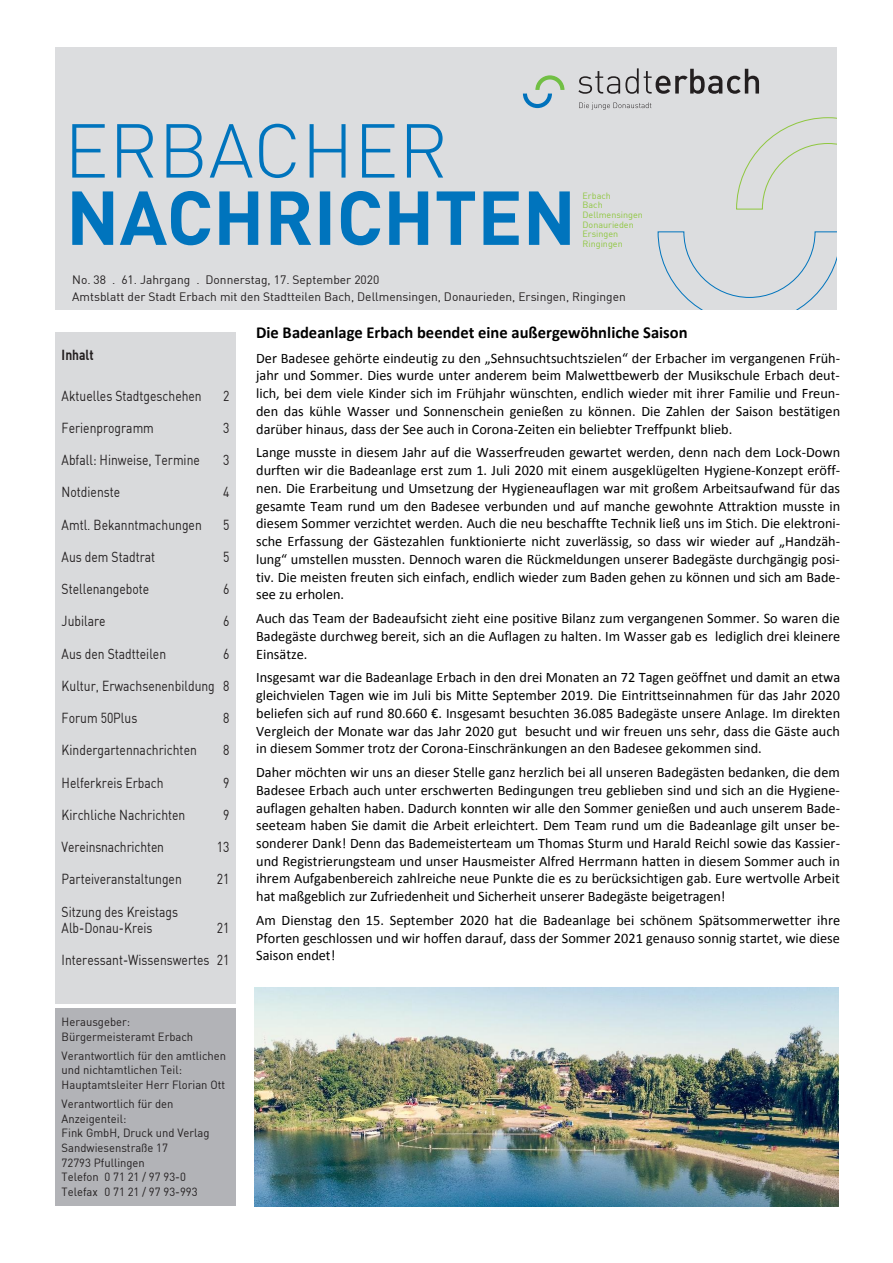
<style>
.page{position:relative;width:893px;height:1263px;background:#fff}
.page>*{position:absolute;margin:0;border:0;box-sizing:border-box;transform-origin:0 0}
.t1{font:700 16.8px "Calibri";color:#000}
.t2{font:14.55px/17.7px "Calibri";color:#000;text-align:justify}
.t3{font:14.25px/16.2px "DIN";color:#231f20;scale:.85 1}
.t4{font:700 14.25px "DIN";color:#231f20;scale:.85 1}
.t5{font:12px/16.6px "DIN";color:#231f20}
.t6{font:11.7px/14.7px "DIN";color:#231f20;scale:.96 1}
.t7{font:8.85px/9.6px "DIN";color:#8fc73f}
</style>
<div class="page">
<div style="left:55px;top:47px;width:783px;height:263px;background:#dcdddf"></div>
<svg style="left:523px;top:75px;width:41px;height:33px"></svg>
<svg style="left:579px;top:103px;width:72px;height:7px"></svg>
<svg style="left:578px;top:68px;width:181px;height:26px"></svg>
<svg style="left:72px;top:191px;width:498px;height:54px"></svg>
<svg style="left:72px;top:124px;width:371px;height:54px"></svg>
<svg style="left:657px;top:231px;width:181px;height:79px"></svg>
<svg style="left:736px;top:117px;width:102px;height:93px"></svg>
<div style="left:55px;top:1008px;width:181px;height:197px;background:#b2b3b7"></div>
<div style="left:55px;top:332px;width:181px;height:671px;background:#d9dadc"></div>
<img style="left:255px;top:987px;width:584px;height:219px">
<p class="t7" style="left:583px;top:191px;width:62px">Erbach<br>Bach<br>Dellmensingen<br>Donaurieden<br>Ersingen<br>Ringingen</p>
<p class="t5" style="left:72px;top:271px;width:555px">No. 38 . 61. Jahrgang . Donnerstag, 17. September 2020<br>Amtsblatt der Stadt Erbach mit den Stadtteilen Bach, Dellmensingen, Donaurieden, Ersingen, Ringingen</p>
<p class="t1" style="left:256px;top:322px;width:433px">Die Badeanlage Erbach beendet eine außergewöhnliche Saison</p>
<p class="t2" style="left:256px;top:349px;width:585px">Der Badesee gehörte eindeutig zu den „Sehnsuchtsuchtszielen“ der Erbacher im vergangenen Früh&shy;jahr und Sommer. Dies wurde unter anderem beim Malwettbewerb der Musikschule Erbach deut&shy;lich, bei dem viele Kinder sich im Frühjahr wünschten, endlich wieder mit ihrer Familie und Freun&shy;den das kühle Wasser und Sonnenschein genießen zu können. Die Zahlen der Saison bestätigen darüber hinaus, dass der See auch in Corona-Zeiten ein beliebter Treffpunkt blieb.</p>
<p class="t2" style="left:256px;top:444px;width:586px">Lange musste in diesem Jahr auf die Wasserfreuden gewartet werden, denn nach dem Lock-Down durften wir die Badeanlage erst zum 1. Juli 2020 mit einem ausgeklügelten Hygiene-Konzept eröff&shy;nen. Die Erarbeitung und Umsetzung der Hygieneauflagen war mit großem Arbeitsaufwand für das gesamte Team rund um den Badesee verbunden und auf manche gewohnte Attraktion musste in diesem Sommer verzichtet werden. Auch die neu beschaffte Technik ließ uns im Stich. Die elektroni&shy;sche Erfassung der Gästezahlen funktionierte nicht zuverlässig, so dass wir wieder auf „Handzäh&shy;lung“ umstellen mussten. Dennoch waren die Rückmeldungen unserer Badegäste durchgängig posi&shy;tiv. Die meisten freuten sich einfach, endlich wieder zum Baden gehen zu können und sich am Bade&shy;see zu erholen.</p>
<p class="t2" style="left:256px;top:609px;width:586px">Auch das Team der Badeaufsicht zieht eine positive Bilanz zum vergangenen Sommer. So waren die Badegäste durchweg bereit, sich an die Auflagen zu halten. Im Wasser gab es lediglich drei kleinere Einsätze.</p>
<p class="t2" style="left:256px;top:669px;width:586px">Insgesamt war die Badeanlage Erbach in den drei Monaten an 72 Tagen geöffnet und damit an etwa gleichvielen Tagen wie im Juli bis Mitte September 2019. Die Eintrittseinnahmen für das Jahr 2020 beliefen sich auf rund 80.660 €. Insgesamt besuchten 36.085 Badegäste unsere Anlage. Im direkten Vergleich der Monate war das Jahr 2020 gut besucht und wir freuen uns sehr, dass die Gäste auch in diesem Sommer trotz der Corona-Einschränkungen an den Badesee gekommen sind.</p>
<p class="t2" style="left:256px;top:763px;width:586px">Daher möchten wir uns an dieser Stelle ganz herzlich bei all unseren Badegästen bedanken, die dem Badesee Erbach auch unter erschwerten Bedingungen treu geblieben sind und sich an die Hygiene&shy;auflagen gehalten haben. Dadurch konnten wir alle den Sommer genießen und auch unserem Bade&shy;seeteam haben Sie damit die Arbeit erleichtert. Dem Team rund um die Badeanlage gilt unser be&shy;sonderer Dank! Denn das Bademeisterteam um Thomas Sturm und Harald Reichl sowie das Kassier&shy;und Registrierungsteam und unser Hausmeister Alfred Herrmann hatten in diesem Sommer auch in ihrem Aufgabenbereich zahlreiche neue Punkte die es zu berücksichtigen gab. Eure wertvolle Arbeit hat maßgeblich zur Zufriedenheit und Sicherheit unserer Badegäste beigetragen!</p>
<p class="t2" style="left:256px;top:911px;width:585px">Am Dienstag den 15. September 2020 hat die Badeanlage bei schönem Spätsommerwetter ihre Pforten geschlossen und wir hoffen darauf, dass der Sommer 2021 genauso sonnig startet, wie diese Saison endet!</p>
<p class="t4" style="left:62px;top:345px;width:39px">Inhalt</p>
<p class="t3" style="left:62px;top:387px;width:166px">Aktuelles Stadtgeschehen</p>
<p class="t3" style="left:223px;top:387px;width:9px">2</p>
<p class="t3" style="left:62px;top:419px;width:110px">Ferienprogramm</p>
<p class="t3" style="left:223px;top:419px;width:9px">3</p>
<p class="t3" style="left:62px;top:451px;width:164px">Abfall: Hinweise, Termine</p>
<p class="t3" style="left:223px;top:451px;width:9px">3</p>
<p class="t3" style="left:62px;top:484px;width:70px">Notdienste</p>
<p class="t3" style="left:223px;top:484px;width:9px">4</p>
<p class="t3" style="left:62px;top:516px;width:166px">Amtl. Bekanntmachungen</p>
<p class="t3" style="left:223px;top:516px;width:9px">5</p>
<p class="t3" style="left:62px;top:548px;width:112px">Aus dem Stadtrat</p>
<p class="t3" style="left:223px;top:548px;width:9px">5</p>
<p class="t3" style="left:62px;top:580px;width:105px">Stellenangebote</p>
<p class="t3" style="left:223px;top:580px;width:9px">6</p>
<p class="t3" style="left:62px;top:613px;width:53px">Jubilare</p>
<p class="t3" style="left:223px;top:613px;width:9px">6</p>
<p class="t3" style="left:62px;top:645px;width:124px">Aus den Stadtteilen</p>
<p class="t3" style="left:223px;top:645px;width:9px">6</p>
<p class="t3" style="left:62px;top:677px;width:199px">Kultur, Erwachsenenbildung 8</p>
<p class="t3" style="left:62px;top:709px;width:91px">Forum 50Plus</p>
<p class="t3" style="left:223px;top:709px;width:9px">8</p>
<p class="t3" style="left:62px;top:742px;width:161px">Kindergartennachrichten</p>
<p class="t3" style="left:223px;top:742px;width:9px">8</p>
<p class="t3" style="left:62px;top:774px;width:121px">Helferkreis Erbach</p>
<p class="t3" style="left:223px;top:774px;width:9px">9</p>
<p class="t3" style="left:62px;top:806px;width:147px">Kirchliche Nachrichten</p>
<p class="t3" style="left:223px;top:806px;width:9px">9</p>
<p class="t3" style="left:62px;top:838px;width:122px">Vereinsnachrichten</p>
<p class="t3" style="left:217px;top:838px;width:16px">13</p>
<p class="t3" style="left:62px;top:871px;width:143px">Parteiveranstaltungen</p>
<p class="t3" style="left:217px;top:871px;width:16px">21</p>
<p class="t3" style="left:62px;top:903px;width:139px">Sitzung des Kreistags<br>Alb-Donau-Kreis</p>
<p class="t3" style="left:217px;top:919px;width:16px">21</p>
<p class="t3" style="left:62px;top:951px;width:199px">Interessant-Wissenswertes 21</p>
<p class="t6" style="left:62px;top:1014px;width:139px">Herausgeber:<br>Bürgermeisteramt Erbach</p>
<p class="t6" style="left:62px;top:1048px;width:173px">Verantwortlich für den amtlichen und nichtamtlichen Teil:<br>Hauptamtsleiter Herr Florian Ott</p>
<p class="t6" style="left:62px;top:1096px;width:156px">Verantwortlich für den<br>Anzeigenteil:<br>Fink GmbH, Druck und Verlag<br>Sandwiesenstraße 17<br>72793 Pfullingen<br>Telefon 0 71 21 / 97 93-0<br>Telefax 0 71 21 / 97 93-993</p>
</div>
